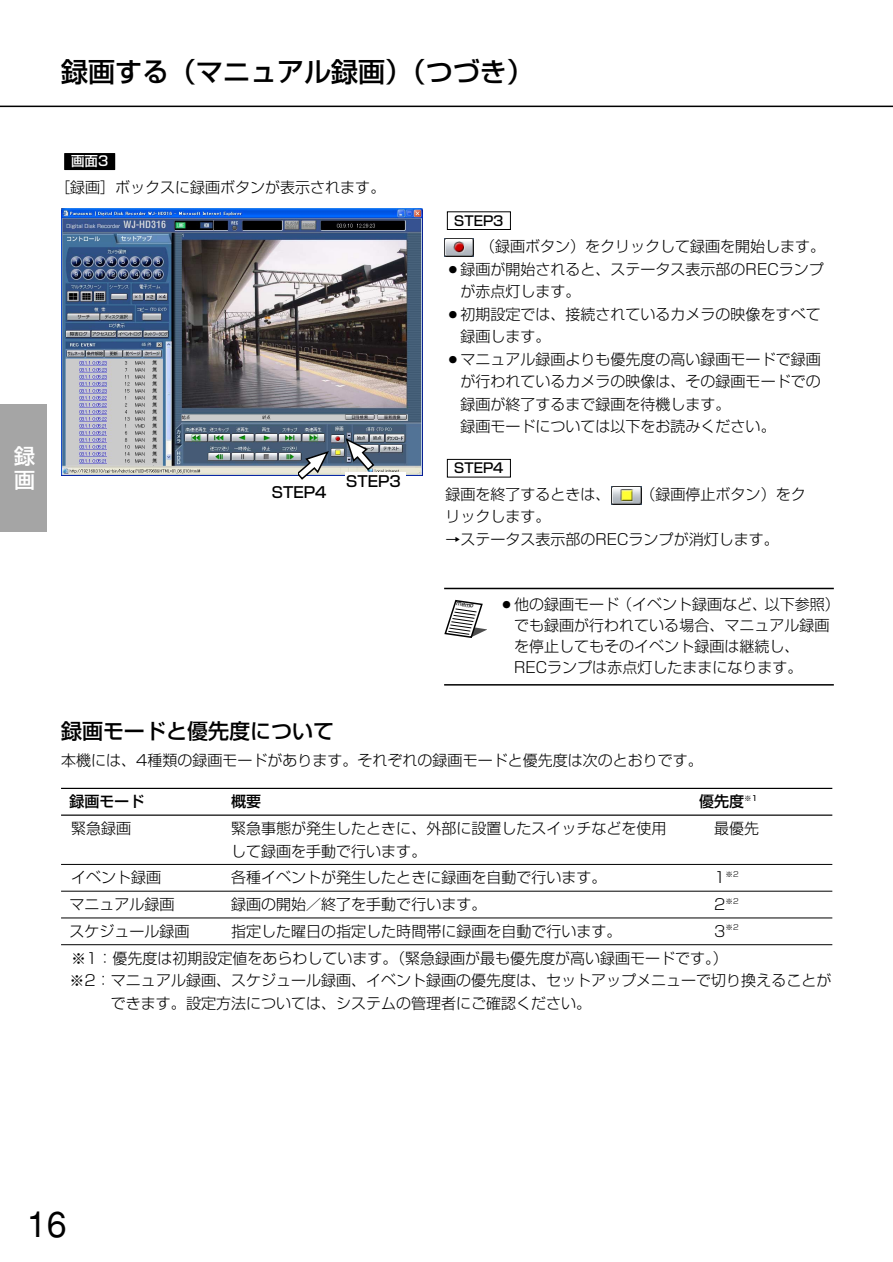
<style>
.page{position:relative;width:893px;height:1262px;background:#fff}
.page>*{position:absolute;margin:0;border:0;box-sizing:border-box;transform-origin:0 0}
.t1{font:36px "Helvetica";color:#000}
.t2{font:500 27px "Shin Go";color:#000}
.t3{font:500 21px "Shin Go";color:#000}
.t4{font:500 21px/24px "Shin Go";color:#fff}
.t5{font:300 15px/22.5px "Shin Go";color:#000}
.t6{font:500 15px "Shin Go";color:#000}
.t7{font:500 13.5px "Shin Go";color:#000}
.t8{font:500 13.5px "Shin Go";color:#fff}
.t9{font:300 7.5px "Shin Go";color:#000}
.t10{font:italic 500 6px "Shin Go";color:#000;scale:.91 1}
.s1{font-size:15px}
</style>
<div class="page">
<hr style="left:0;top:106px;width:892px;height:1px;background:#000">
<div style="left:0;top:404px;width:47px;height:127px;background:#a5a5a5"></div>
<div style="left:64px;top:153px;width:51px;height:17px;background:#000"></div>
<img style="left:62px;top:208px;width:360px;height:268px">
<div style="left:447px;top:459px;width:64px;height:18px;border:1px solid #000"></div>
<div style="left:447px;top:211px;width:64px;height:19px;border:1px solid #000"></div>
<svg style="left:444px;top:599px;width:42px;height:39px"></svg>
<hr style="left:444px;top:588px;width:389px;height:1px;background:#000">
<hr style="left:444px;top:684px;width:389px;height:1px;background:#000">
<hr style="left:61px;top:787px;width:771px;height:2px;background:#000">
<hr style="left:61px;top:814px;width:771px;height:1px;background:#000">
<hr style="left:61px;top:864px;width:771px;height:1px;background:#000">
<hr style="left:61px;top:891px;width:771px;height:1px;background:#000">
<hr style="left:61px;top:917px;width:771px;height:1px;background:#000">
<hr style="left:61px;top:944px;width:771px;height:1px;background:#000">
<img style="left:444px;top:239px;width:29px;height:18px">
<img style="left:612px;top:486px;width:29px;height:18px">
<svg style="left:344px;top:436px;width:31px;height:35px"></svg>
<div style="left:344px;top:472px;width:61px;height:21px;background:#fff"></div>
<svg style="left:298px;top:450px;width:32px;height:30px"></svg>
<h2 class="t2" style="left:61px;top:62px;width:474px">録画する（マニュアル録画）（つづき）</h2>
<p class="t8" style="left:71px;top:156px;width:39px">画面3</p>
<h3 class="t4" style="left:14px;top:446px;width:22px">録画</h3>
<p class="t5" style="left:55px;top:178px;width:332px">［録画］ボックスに録画ボタンが表示されます。</p>
<p class="t6" style="left:272px;top:487px;width:56px">STEP4</p>
<p class="t6" style="left:346px;top:475px;width:56px">STEP3</p>
<p class="t7" style="left:454px;top:215px;width:51px">STEP3</p>
<p class="t5" style="left:480px;top:237px;width:346px">（録画ボタン）をクリックして録画を開始します。</p>
<p class="t5" style="left:460px;top:260px;width:365px;text-indent:-15px">○録画が開始されると、ステータス表示部のRECランプが赤点灯します。</p>
<p class="t5" style="left:460px;top:305px;width:361px;text-indent:-15px">○初期設定では、接続されているカメラの映像をすべて録画します。</p>
<p class="t5" style="left:460px;top:350px;width:361px;text-indent:-15px">○マニュアル録画よりも優先度の高い録画モードで録画が行われているカメラの映像は、その録画モードでの録画が終了するまで録画を待機します。<br>録画モードについては以下をお読みください。</p>
<p class="t7" style="left:454px;top:463px;width:51px">STEP4</p>
<p class="t5" style="left:445px;top:485px;width:166px">録画を終了するときは、</p>
<p class="t5" style="left:640px;top:485px;width:166px">（録画停止ボタン）をク</p>
<p class="t5" style="left:445px;top:507px;width:106px">リックします。</p>
<p class="t5" style="left:445px;top:530px;width:335px">→ステータス表示部のRECランプが消灯します。</p>
<p class="t10" style="left:456px;top:601px;width:21px;rotate:8deg">memo</p>
<p class="t5" style="left:514px;top:595px;width:327px;line-height:21px;text-indent:-15px">○他の録画モード（イベント録画など、以下参照）でも録画が行われている場合、マニュアル録画を停止してもそのイベント録画は継続し、<br>RECランプは赤点灯したままになります。</p>
<h3 class="t3" style="left:61px;top:723px;width:274px">録画モードと優先度について</h3>
<p class="t5" style="left:61px;top:750px;width:643px">本機には、4種類の録画モードがあります。それぞれの録画モードと優先度は次のとおりです。</p>
<p class="t6" style="left:70px;top:796px;width:76px">録画モード</p>
<p class="t6" style="left:231px;top:796px;width:31px">概要</p>
<p class="t6" style="left:699px;top:796px;width:60px">優先度<sup>※1</sup></p>
<p class="t5" style="left:71px;top:819px;width:61px">緊急録画</p>
<p class="t5" style="left:231px;top:819px;width:436px">緊急事態が発生したときに、外部に設置したスイッチなどを使用</p>
<p class="t5" style="left:714px;top:819px;width:46px">最優先</p>
<p class="t5" style="left:231px;top:841px;width:196px">して録画を手動で行います。</p>
<p class="t5" style="left:71px;top:868px;width:91px">イベント録画</p>
<p class="t5" style="left:231px;top:868px;width:376px">各種イベントが発生したときに録画を自動で行います。</p>
<p class="t9" style="left:714px;top:871px;width:26px"><span class="s1">1</span>※2</p>
<p class="t5" style="left:70px;top:895px;width:106px">マニュアル録画</p>
<p class="t5" style="left:231px;top:895px;width:257px">録画の開始／終了を手動で行います。</p>
<p class="t9" style="left:714px;top:898px;width:26px"><span class="s1">2</span>※2</p>
<p class="t5" style="left:70px;top:922px;width:121px">スケジュール録画</p>
<p class="t5" style="left:231px;top:922px;width:392px">指定した曜日の指定した時間帯に録画を自動で行います。</p>
<p class="t9" style="left:714px;top:924px;width:26px"><span class="s1">3</span>※2</p>
<p class="t5" style="left:71px;top:948px;width:658px">※1：優先度は初期設定値をあらわしています。（緊急録画が最も優先度が高い録画モードです。）</p>
<p class="t5" style="left:70px;top:971px;width:763px">※2：マニュアル録画、スケジュール録画、イベント録画の優先度は、セットアップメニューで切り換えることが</p>
<p class="t5" style="left:111px;top:993px;width:481px">できます。設定方法については、システムの管理者にご確認ください。</p>
<h1 class="t1" style="left:27px;top:1211px;width:42px">16</h1>
</div>
